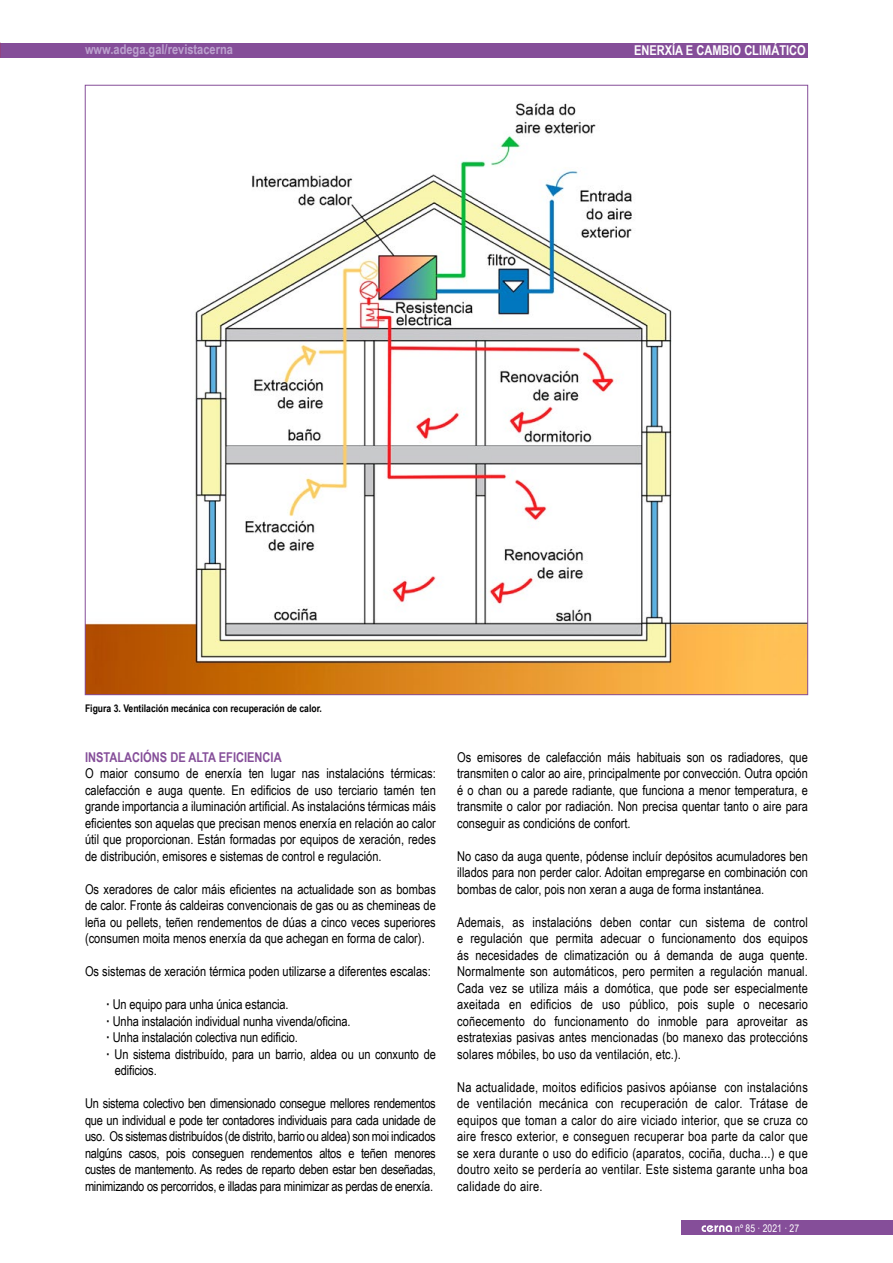
<style>
.page{position:relative;width:893px;height:1263px;background:#fff}
.page>*{position:absolute;margin:0;border:0;box-sizing:border-box;transform-origin:0 0}
.t1{font:13.5px/16.5px "Arial Narrow";color:#000;text-align:justify}
.t2{font:700 13.5px "Arial Narrow";color:#854e99}
.t3{font:700 13.5px "Arial Narrow";color:#bca2ce}
.t4{font:700 13.5px "Arial Narrow";color:#fff}
.t5{font:700 10.5px "Arial Narrow";color:#000}
.t6{font:10.5px "Arial Narrow";color:#fff}
.s1{font-weight:700}
</style>
<div class="page">
<div style="left:681px;top:1220px;width:212px;height:15px;background:#854e99"></div>
<svg style="left:702px;top:1225px;width:30px;height:7px"></svg>
<div style="left:0;top:43px;width:808px;height:14px;background:#854e99"></div>
<img style="left:87px;top:103px;width:719px;height:590px">
<p class="t3" style="left:85px;top:39px;width:149px">www.adega.gal/revistacerna</p>
<p class="t4" style="left:634px;top:40px;width:173px">ENERXÍA E CAMBIO CLIMÁTICO</p>
<p class="t5" style="left:85px;top:700px;width:238px">Figura 3. Ventilación mecánica con recuperación de calor.</p>
<p class="t2" style="left:85px;top:747px;width:198px">INSTALACIÓNS DE ALTA EFICIENCIA</p>
<p class="t1" style="left:85px;top:765px;width:352px">O maior consumo de enerxía ten lugar nas instalacións térmicas: calefacción e auga quente. En edificios de uso terciario tamén ten grande importancia a iluminación artificial. As instalacións térmicas máis eficientes son aquelas que precisan menos enerxía en relación ao calor útil que proporcionan. Están formadas por equipos de xeración, redes de distribución, emisores e sistemas de control e regulación.</p>
<p class="t1" style="left:85px;top:880px;width:352px">Os xeradores de calor máis eficientes na actualidade son as bombas de calor. Fronte ás caldeiras convencionais de gas ou as chemineas de leña ou pellets, teñen rendementos de dúas a cinco veces superiores (consumen moita menos enerxía da que achegan en forma de calor).</p>
<p class="t1" style="left:85px;top:962px;width:347px">Os sistemas de xeración térmica poden utilizarse a diferentes escalas:</p>
<p class="t1" style="left:106px;top:995px;width:184px"><span class="s1">·</span> Un equipo para unha única estancia.</p>
<p class="t1" style="left:106px;top:1012px;width:246px"><span class="s1">·</span> Unha instalación individual nunha vivenda/oficina.</p>
<p class="t1" style="left:106px;top:1028px;width:193px"><span class="s1">·</span> Unha instalación colectiva nun edificio.</p>
<p class="t1" style="left:106px;top:1045px;width:331px"><span class="s1">·</span> Un sistema distribuído, para un barrio, aldea ou un conxunto de</p>
<p class="t1" style="left:115px;top:1061px;width:43px">edificios.</p>
<p class="t1" style="left:85px;top:1094px;width:352px">Un sistema colectivo ben dimensionado consegue mellores rendementos que un individual e pode ter contadores individuais para cada unidade de uso. Os sistemas distribuídos (de distrito, barrio ou aldea) son moi indicados nalgúns casos, pois conseguen rendementos altos e teñen menores custes de mantemento. As redes de reparto deben estar ben deseñadas, minimizando os percorridos, e illadas para minimizar as perdas de enerxía.</p>
<p class="t1" style="left:457px;top:748px;width:352px">Os emisores de calefacción máis habituais son os radiadores, que transmiten o calor ao aire, principalmente por convección. Outra opción é o chan ou a parede radiante, que funciona a menor temperatura, e transmite o calor por radiación. Non precisa quentar tanto o aire para conseguir as condicións de confort.</p>
<p class="t1" style="left:457px;top:847px;width:352px">No caso da auga quente, pódense incluír depósitos acumuladores ben illados para non perder calor. Adoitan empregarse en combinación con bombas de calor, pois non xeran a auga de forma instantánea.</p>
<p class="t1" style="left:457px;top:913px;width:352px">Ademais, as instalacións deben contar cun sistema de control e regulación que permita adecuar o funcionamento dos equipos ás necesidades de climatización ou á demanda de auga quente.<br>Normalmente son automáticos, pero permiten a regulación manual.<br>Cada vez se utiliza máis a domótica, que pode ser especialmente axeitada en edificios de uso público, pois suple o necesario coñecemento do funcionamento do inmoble para aproveitar as estratexias pasivas antes mencionadas (bo manexo das proteccións solares móbiles, bo uso da ventilación, etc.).</p>
<p class="t1" style="left:457px;top:1078px;width:352px">Na actualidade, moitos edificios pasivos apóianse con instalacións de ventilación mecánica con recuperación de calor. Trátase de equipos que toman a calor do aire viciado interior, que se cruza co aire fresco exterior, e conseguen recuperar boa parte da calor que se xera durante o uso do edificio (aparatos, cociña, ducha...) e que doutro xeito se perdería ao ventilar. Este sistema garante unha boa calidade do aire.</p>
<p class="t6" style="left:735px;top:1220px;width:65px">nº 85 · 2021 · 27</p>
</div>
